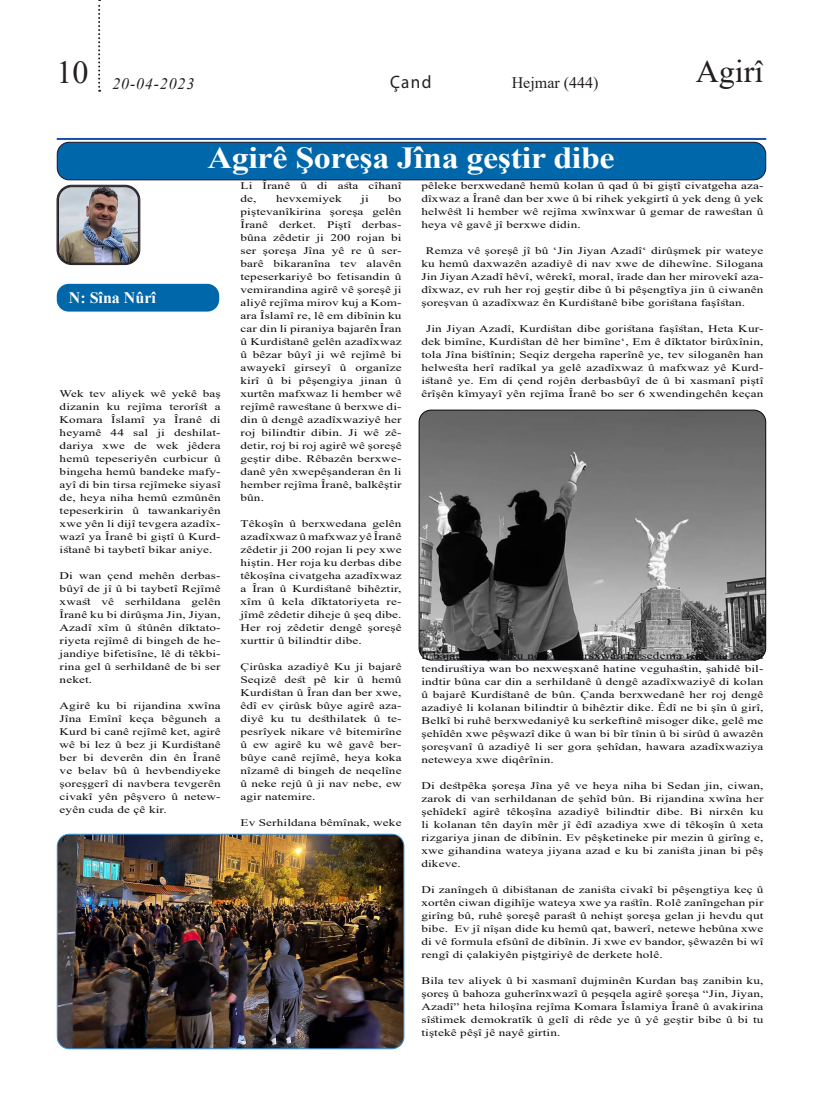
<style>
.page{position:relative;width:823px;height:1106px;background:#fff}
.page>*{position:absolute;margin:0;border:0;box-sizing:border-box;transform-origin:0 0}
.t1{font:32px "Times New Roman";color:#231f20}
.t2{font:700 30.6px "Times New Roman";letter-spacing:-.01em;color:#fff;scale:1.11 1}
.t3{font:18px "Myriad Pro";color:#231f20;scale:.95 1}
.t4{font:16px "Times New Roman";color:#231f20}
.t5{font:italic 16px "Times New Roman";letter-spacing:.05em;color:#231f20}
.t6{font:700 16px "Times New Roman";color:#fff}
.t7{font:10.1px/13px "Times New Roman";letter-spacing:.01em;color:#0b0b0e;text-align:justify;scale:1.31 1}
</style>
<div class="page">
<svg style="left:98px;top:0;width:2px;height:92px"></svg>
<hr style="left:57px;top:138px;width:708px;height:2px;background:#1352a4">
<div style="left:57px;top:142px;width:708px;height:38px;background:#0067aa;border-radius:12px"></div>
<div style="left:57px;top:142px;width:708px;height:38px;border:1px solid #19142a;border-radius:12px"></div>
<div style="left:57px;top:284px;width:162px;height:27px;background:#0067aa;border-radius:12px"></div>
<img style="left:58px;top:186px;width:80px;height:78px">
<div style="left:57px;top:185px;width:83px;height:80px;border:1px solid #231f20;border-radius:15px"></div>
<div style="left:58px;top:186px;width:81px;height:77px;border:1px solid #231f20;border-radius:13px"></div>
<img style="left:420px;top:410px;width:345px;height:250px">
<div style="left:418px;top:409px;width:347px;height:251px;border:1px solid #0b0b0e;border-radius:12px"></div>
<img style="left:57px;top:835px;width:346px;height:213px">
<div style="left:57px;top:833px;width:347px;height:216px;border:1px solid #3f93cf;border-radius:12px"></div>
<h1 class="t1" style="left:56px;top:50px;width:34px">10</h1>
<h1 class="t1" style="left:695px;top:49px;width:69px">Agirî</h1>
<h3 class="t5" style="left:112px;top:72px;width:83px">20-04-2023</h3>
<p class="t3" style="left:390px;top:70px;width:45px">Çand</p>
<h3 class="t4" style="left:511px;top:72px;width:88px">Hejmar (444)</h3>
<p class="t2" style="left:207px;top:135px;width:368px">Agirê Şoreşa Jîna geştir dibe</p>
<p class="t6" style="left:69px;top:286px;width:89px">N: Sîna Nûrî</p>
<p class="t7" style="left:60px;top:387px;width:124px">Wek tev aliyek wê yekê baş dizanin ku rejîma terorîst a Komara Îslamî ya Îranê di heyamê 44 sal ji deshilat&shy;dariya xwe de wek jêdera hemû tepeseriyên curbicur û bingeha hemû bandeke mafy&shy;ayî di bin tirsa rejîmeke siyasî de, heya niha hemû ezmûnên tepeserkirin û tawankariyên xwe yên li dijî tevgera azadîx&shy;wazî ya Îranê bi giştî û Kurd&shy;istanê bi taybetî bikar aniye.</p>
<p class="t7" style="left:60px;top:569px;width:124px">Di wan çend mehên derbas&shy;bûyî de jî û bi taybetî Rejîmê xwast vê serhildana gelên Îranê ku bi dirûşma Jin, Jiyan, Azadî xîm û stûnên dîktato&shy;riyeta rejîmê di bingeh de he&shy;jandiye bifetisîne, lê di têkbi&shy;rina gel û serhildanê de bi ser neket.</p>
<p class="t7" style="left:60px;top:699px;width:124px">Agirê ku bi rijandina xwîna Jîna Emînî keça bêguneh a Kurd bi canê rejîmê ket, agirê wê bi lez û bez ji Kurdistanê ber bi deverên din ên Îranê ve belav bû û hevbendiyeke şoreşgerî di navbera tevgerên civakî yên pêşvero û netew&shy;eyên cuda de çê kir.</p>
<p class="t7" style="left:240px;top:178px;width:124px">Li Îranê û di asta cîhanî de,</p>
<p class="t7" style="left:276px;top:191px;width:52px">hevxemiyek</p>
<p class="t7" style="left:361px;top:191px;width:7px">ji</p>
<p class="t7" style="left:240px;top:191px;width:124px;text-indent:148px">bo piştevanîkirina şoreşa gelên Îranê derket. Piştî derbas&shy;bûna zêdetir ji 200 rojan bi ser şoreşa Jîna yê re û ser&shy;barê bikaranîna tev alavên tepeserkariyê bo fetisandin û vemirandina agirê vê şoreşê ji aliyê rejîma mirov kuj a Kom&shy;ara Îslamî re, lê em dibînin ku car din li piraniya bajarên Îran û Kurdistanê gelên azadîxwaz û bêzar bûyî ji wê rejîmê bi awayekî girseyî û organîze kirî û bi pêşengiya jinan û xurtên mafxwaz li hember wê rejîmê rawestane û berxwe di&shy;din û dengê azadîxwaziyê her roj bilindtir dibin. Ji wê zê&shy;detir, roj bi roj agirê wê şoreşê geştir dibe. Rêbazên berxwe&shy;danê yên xwepêşanderan ên li hember rejîma Îranê, balkêştir bûn.</p>
<p class="t7" style="left:240px;top:516px;width:124px">Têkoşîn û berxwedana gelên azadîxwaz û mafxwaz yê Îranê zêdetir ji 200 rojan li pey xwe hiştin. Her roja ku derbas dibe têkoşîna civatgeha azadîxwaz a Îran û Kurdistanê bihêztir, xîm û kela dîktatoriyeta re&shy;jîmê zêdetir diheje û şeq dibe.<br>Her roj zêdetir dengê şoreşê xurttir û bilindtir dibe.</p>
<p class="t7" style="left:240px;top:659px;width:124px">Çirûska azadiyê Ku ji bajarê Seqizê dest pê kir û hemû Kurdistan û Îran dan ber xwe, êdî ev çirûsk bûye agirê aza&shy;diyê ku tu desthilatek û te&shy;pesrîyek nikare vê bitemirîne û ew agirê ku wê gavê ber&shy;bûye canê rejîmê, heya koka nîzamê di bingeh de neqelîne û neke rejû û ji nav nebe, ew agir natemire.</p>
<p class="t7" style="left:240px;top:815px;width:124px">Ev Serhildana bêmînak, weke</p>
<p class="t7" style="left:421px;top:178px;width:262px">pêleke berxwedanê hemû kolan û qad û bi giştî civatgeha aza&shy;dîxwaz a Îranê dan ber xwe û bi rihek yekgirtî û yek deng û yek helwêst li hember wê rejîma xwînxwar û gemar de rawestan û heya vê gavê jî berxwe didin.</p>
<p class="t7" style="left:421px;top:243px;width:262px;text-indent:4px">Remza vê şoreşê jî bû ‘Jin Jiyan Azadî‘ dirûşmek pir wateye ku hemû daxwazên azadiyê di nav xwe de dihewîne. Silogana Jin Jiyan Azadî hêvî, wêrekî, moral, îrade dan her mirovekî aza&shy;dîxwaz, ev ruh her roj geştir dibe û bi pêşengtîya jin û ciwanên şoreşvan û azadîxwaz ên Kurdistanê bibe goristana faşîstan.</p>
<p class="t7" style="left:421px;top:321px;width:262px;text-align:center">Jin Jiyan Azadî, Kurdistan dibe goristana faşîstan, Heta Kur&shy;dek bimîne, Kurdistan dê her bimîne‘, Em ê dîktator birûxînin, tola Jîna bistînin; Seqiz dergeha raperînê ye, tev siloganên han helwesta herî radîkal ya gelê azadîxwaz û mafxwaz yê Kurd&shy;istanê ye. Em di çend rojên derbasbûyî de û bi xasmanî piştî êrîşên kîmyayî yên rejîma Îranê bo ser 6 xwendingehên keçan</p>
<p class="t7" style="left:421px;top:648px;width:262px">li bajarê Seqizê ku nêzî 50 dersxwan bi sedema têkçona rewşa tendirustiya wan bo nexweşxanê hatine veguhastin, şahidê bil&shy;indtir bûna car din a serhildanê û dengê azadîxwaziyê di kolan û bajarê Kurdistanê de bûn. Çanda berxwedanê her roj dengê azadiyê li kolanan bilindtir û bihêztir dike. Êdî ne bi şîn û girî, Belkî bi ruhê berxwedaniyê ku serkeftinê misoger dike, gelê me şehîdên xwe pêşwazî dike û wan bi bîr tînin û bi sirûd û awazên şoreşvanî û azadiyê li ser gora şehîdan, hawara azadîxwaziya neteweya xwe diqêrînin.</p>
<p class="t7" style="left:421px;top:778px;width:262px">Di destpêka şoreşa Jîna yê ve heya niha bi Sedan jin, ciwan, zarok di van serhildanan de şehîd bûn. Bi rijandina xwîna her şehîdekî agirê têkoşîna azadiyê bilindtir dibe. Bi nirxên ku li kolanan tên dayîn mêr jî êdî azadiya xwe di têkoşîn û xeta rizgariya jinan de dibînin. Ev pêşketineke pir mezin û girîng e, xwe gihandina wateya jiyana azad e ku bi zanista jinan bi pêş dikeve.</p>
<p class="t7" style="left:421px;top:882px;width:262px">Di zanîngeh û dibistanan de zanista civakî bi pêşengtiya keç û xortên ciwan digihîje wateya xwe ya rastîn. Rolê zanîngehan pir girîng bû, ruhê şoreşê parast û nehişt şoreşa gelan ji hevdu qut bibe. Ev jî nîşan dide ku hemû qat, bawerî, netewe hebûna xwe di vê formula efsûnî de dibînin. Ji xwe ev bandor, şêwazên bi wî rengî di çalakiyên piştgiriyê de derkete holê.</p>
<p class="t7" style="left:421px;top:973px;width:262px">Bila tev aliyek û bi xasmanî dujminên Kurdan baş zanibin ku, şoreş û bahoza guherînxwazî û peşqela agirê şoreşa “Jin, Jiyan, Azadî” heta hiloşîna rejîma Komara Îslamiya Îranê û avakirina sîstimek demokratîk û gelî di rêde ye û yê geştir bibe û bi tu tiştekê pêşî jê nayê girtin.</p>
</div>
